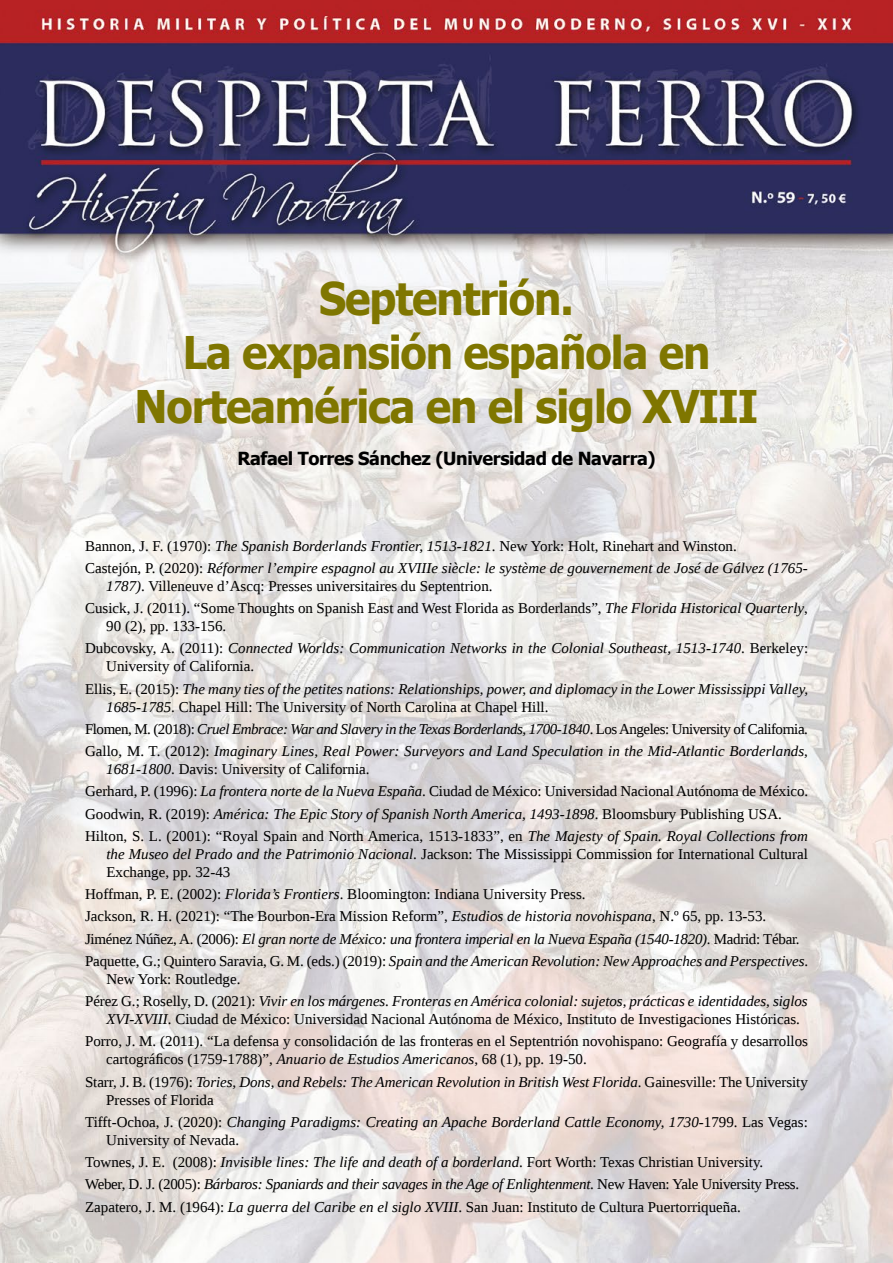
<style>
.page{position:relative;width:893px;height:1263px;background:#fff}
.page>*{position:absolute;margin:0;border:0;box-sizing:border-box;transform-origin:0 0}
.t1{font:700 45px/54px "Tahoma";letter-spacing:-.025em;color:#7f7600;text-align:center;scale:.95 1}
.t2{font:700 18px "Tahoma";letter-spacing:-.02em;color:#000}
.t3{font:15px/22.2px "Liberation Serif";color:#000}
.t4{font:italic 15px/22.2px "Liberation Serif";color:#000}
.s1{font-style:normal}
.s2{font-style:italic}
</style>
<div class="page">
<img style="left:0;top:0;width:893px;height:1263px">
<h1 class="t1" style="left:135px;top:274px;width:658px">Septentrión.<br>La expansión española en<br>Norteamérica en el siglo XVIII</h1>
<p class="t2" style="left:237px;top:445px;width:420px">Rafael Torres Sánchez (Universidad de Navarra)</p>
<p class="t4" style="left:85px;top:534px;width:724px"><span class="s1">Bannon, J. F. (1970):</span> The Spanish Borderlands Frontier, 1513-1821<span class="s1">. New York: Holt, Rinehart and Winston.<br>Castejón, P. (2020):</span> Réformer l’empire espagnol au XVIIIe siècle: le système de gouvernement de José de Gálvez (1765-</p>
<p class="t3" style="left:85px;top:575px;width:724px;text-indent:21px"><span class="s2">1787)</span>. Villeneuve d’Ascq: Presses universitaires du Septentrion.<br>Cusick, J. (2011). “Some Thoughts on Spanish East and West Florida as Borderlands”, <span class="s2">The Florida Historical Quarterly</span>,</p>
<p class="t4" style="left:85px;top:615px;width:725px;text-indent:21px"><span class="s1">90 (2), pp. 133-156.<br>Dubcovsky, A. (2011):</span> Connected Worlds: Communication Networks in the Colonial Southeast, 1513-1740<span class="s1">. Berkeley:</span></p>
<p class="t4" style="left:85px;top:655px;width:725px;text-indent:21px"><span class="s1">University of California.<br>Ellis, E. (2015):</span> The many ties of the petites nations: Relationships, power, and diplomacy in the Lower Mississippi Valley,</p>
<p class="t4" style="left:85px;top:695px;width:724px;text-indent:21px">1685-1785<span class="s1">. Chapel Hill: The University of North Carolina at Chapel Hill.<br>Flomen, M. (2018):</span> Cruel Embrace: War and Slavery in the Texas Borderlands, 1700-1840<span class="s1">. Los Angeles: University of California.<br>Gallo, M. T. (2012):</span> Imaginary Lines, Real Power: Surveyors and Land Speculation in the Mid-Atlantic Borderlands,</p>
<p class="t3" style="left:85px;top:758px;width:725px;text-indent:21px"><span class="s2">1681-1800</span>. Davis: University of California.<br>Gerhard, P. (1996): <span class="s2">La frontera norte de la Nueva España</span>. Ciudad de México: Universidad Nacional Autónoma de México.<br>Goodwin, R. (2019): <span class="s2">América: The Epic Story of Spanish North America, 1493-1898</span>. Bloomsbury Publishing USA.<br>Hilton, S. L. (2001): “Royal Spain and North America, 1513-1833”, en <span class="s2">The Majesty of Spain. Royal Collections from</span></p>
<p class="t3" style="left:106px;top:845px;width:703px;line-height:18px"><span class="s2">the Museo del Prado and the Patrimonio Nacional</span>. Jackson: The Mississippi Commission for International Cultural<br>Exchange, pp. 32-43</p>
<p class="t3" style="left:85px;top:883px;width:725px">Hoffman, P. E. (2002): <span class="s2">Florida’s Frontiers</span>. Bloomington: Indiana University Press.<br>Jackson, R. H. (2021): “The Bourbon-Era Mission Reform”, <span class="s2">Estudios de historia novohispana</span>, N.º 65, pp. 13-53.<br>Jiménez Núñez, A. (2006): <span class="s2">El gran norte de México: una frontera imperial en la Nueva España (1540-1820)</span>. Madrid: Tébar.<br>Paquette, G.; Quintero Saravia, G. M. (eds.) (2019): <span class="s2">Spain and the American Revolution: New Approaches and Perspectives</span>.</p>
<p class="t4" style="left:85px;top:968px;width:724px;text-indent:21px"><span class="s1">New York: Routledge.<br>Pérez G.; Roselly, D. (2021):</span> Vivir en los márgenes. Fronteras en América colonial: sujetos, prácticas e identidades, siglos</p>
<p class="t3" style="left:85px;top:1008px;width:724px;text-indent:21px"><span class="s2">XVI-XVIII</span>. Ciudad de México: Universidad Nacional Autónoma de México, Instituto de Investigaciones Históricas.<br>Porro, J. M. (2011). “La defensa y consolidación de las fronteras en el Septentrión novohispano: Geografía y desarrollos</p>
<p class="t4" style="left:85px;top:1048px;width:724px;text-indent:21px"><span class="s1">cartográficos (1759-1788)”,</span> Anuario de Estudios Americanos<span class="s1">, 68 (1), pp. 19-50.<br>Starr, J. B. (1976):</span> Tories, Dons, and Rebels: The American Revolution in British West Florida<span class="s1">. Gainesville: The University</span></p>
<p class="t4" style="left:85px;top:1088px;width:724px;text-indent:21px"><span class="s1">Presses of Florida<br>Tifft-Ochoa, J. (2020):</span> Changing Paradigms: Creating an Apache Borderland Cattle Economy, 1730-<span class="s1">1799. Las Vegas:</span></p>
<p class="t3" style="left:85px;top:1129px;width:716px;text-indent:21px">University of Nevada.<br>Townes, J. E. (2008): <span class="s2">Invisible lines: The life and death of a borderland</span>. Fort Worth: Texas Christian University.<br>Weber, D. J. (2005): <span class="s2">Bárbaros: Spaniards and their savages in the Age of Enlightenment</span>. New Haven: Yale University Press.<br>Zapatero, J. M. (1964): <span class="s2">La guerra del Caribe en el siglo XVIII</span>. San Juan: Instituto de Cultura Puertorriqueña.</p>
</div>
